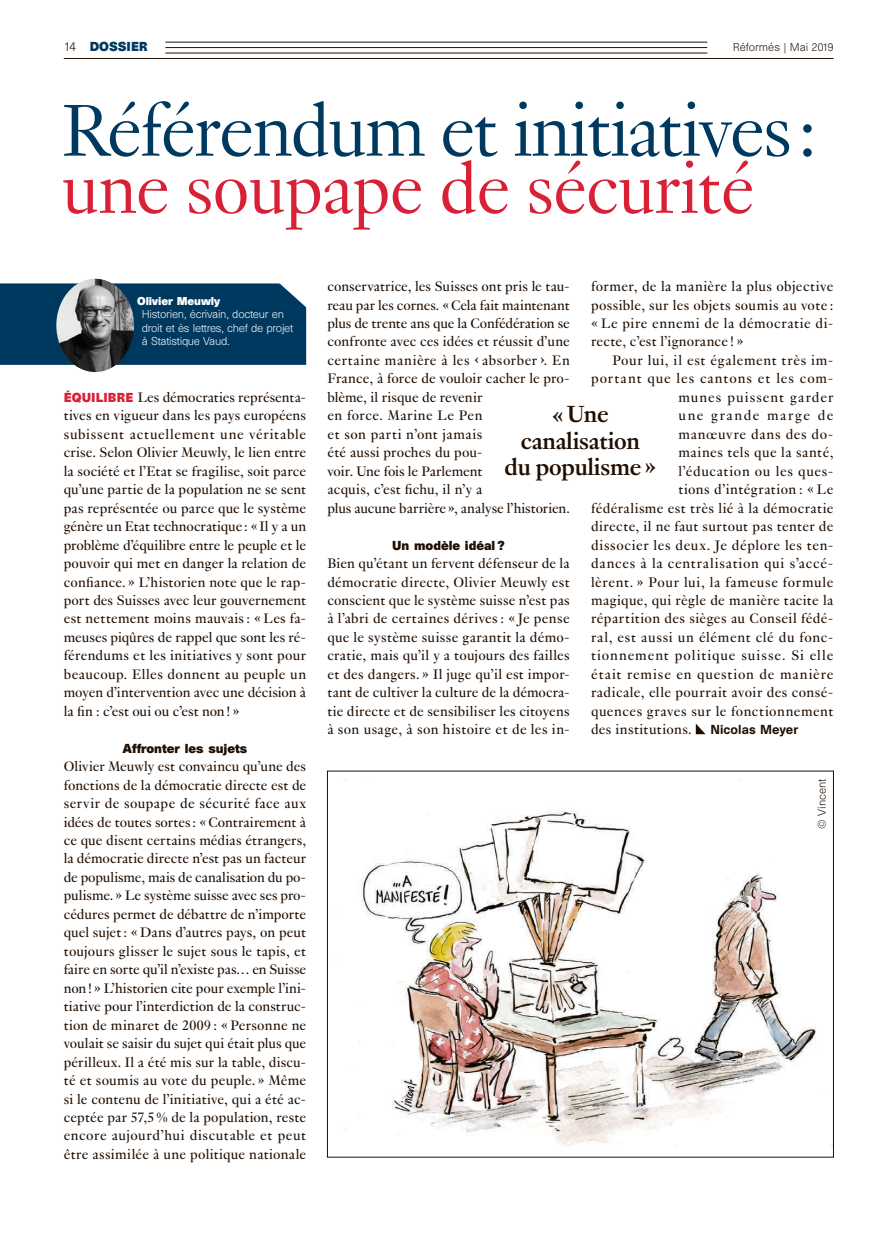
<style>
.page{position:relative;width:893px;height:1234px;background:#fff}
.page>*{position:absolute;margin:0;border:0;box-sizing:border-box;transform-origin:0 0}
.REF_Titres_indd{font:300 80.25px "Genath";letter-spacing:-.03em;color:#003960}
.REF_Titres_indd-2{font:300 77.55px "Genath";letter-spacing:-.02em;color:#d82137}
.REF_Exergue_indd{font:700 25.5px "Genath";letter-spacing:-.01em;color:#200e00}
.REF_Texte_indd{font:15px/18.5px "Genath";letter-spacing:.025em;color:#200e00;text-align:justify}
.REF_Texte_indd-2{font:15px/18.5px "Genath";letter-spacing:.005em;color:#200e00}
.REF_Texte_indd-3{font:15px "Genath";letter-spacing:.06em;color:#200e00}
.REF_Texte_indd-4{font:15px "Genath";letter-spacing:.045em;color:#200e00}
.REF_Texte_indd-5{font:15px "Genath";letter-spacing:.05em;color:#200e00}
.REF_Texte_indd-6{font:15px "Genath";letter-spacing:.055em;color:#200e00}
.REF_Texte_indd-7{font:15px "Genath";letter-spacing:.065em;color:#200e00}
.REF_Texte_indd-8{font:15px "Genath";letter-spacing:.105em;color:#200e00}
.REF_Intertitre_indd{font:700 12px "Unica SB";letter-spacing:-.005em;color:#200e00}
.t1{font:700 12px "Unica SB";color:#003960}
.REF_legendes_copyrig{font:300 10.5px/13.5px "Unica SB";letter-spacing:-.02em;color:#fff}
.REF_legendes_copyrig-2{font:300 10.5px "Unica SB";color:#200e00}
.REF_legendes_copyrig-3{font:700 10.5px "Unica SB";letter-spacing:-.02em;color:#fff}
.s1{font-weight:300;color:#200e00}
.s2{font-family:"Unica SB";font-weight:700;font-size:12px;color:#d82137}
.s3{font-weight:700}
.s4{font-family:"Unica SB";font-weight:500;font-size:12px}
</style>
<div class="page">
<div style="left:0;top:283px;width:307px;height:82px;background:#003960"></div>
<img style="left:56px;top:279px;width:78px;height:93px">
<svg style="left:696px;top:724px;width:9px;height:10px"></svg>
<img style="left:361px;top:811px;width:471px;height:335px">
<hr style="left:64px;top:58px;width:769px;height:1px;background:#200e00">
<hr style="left:165px;top:53px;width:542px;height:1px;background:#200e00">
<hr style="left:165px;top:47px;width:542px;height:1px;background:#200e00">
<hr style="left:165px;top:42px;width:542px;height:1px;background:#200e00">
<p class="t1" style="left:64px;top:39px;width:85px"><span class="s1">14</span> DOSSIER</p>
<p class="REF_legendes_copyrig-2" style="left:733px;top:41px;width:102px">Réformés | Mai 2019</p>
<p class="REF_Titres_indd" style="left:62px;top:74px;width:757px">Référendum et initiatives :</p>
<p class="REF_Titres_indd-2" style="left:62px;top:134px;width:695px">une soupape de sécurité</p>
<p class="REF_legendes_copyrig-3" style="left:137px;top:294px;width:85px">Olivier Meuwly</p>
<p class="REF_legendes_copyrig" style="left:142px;top:308px;width:153px">Historien, écrivain, docteur en droit et ès lettres, chef de projet à Statistique Vaud.</p>
<p class="REF_Texte_indd" style="left:64px;top:387px;width:244px"><span class="s2">ÉQUILIBRE</span> Les démocraties représenta&shy;tives en vigueur dans les pays européens subissent actuellement une véritable crise. Selon Olivier Meuwly, le lien entre la société et l’Etat se fragilise, soit parce qu’une partie de la population ne se sent pas représentée ou parce que le système génère un Etat technocratique : « Il y a un problème d’équilibre entre le peuple et le pouvoir qui met en danger la relation de confiance. » L’historien note que le rap&shy;port des Suisses avec leur gouvernement est nettement moins mauvais : « Les fa&shy;meuses piqûres de rappel que sont les ré&shy;férendums et les initiatives y sont pour beaucoup. Elles donnent au peuple un moyen d’intervention avec une décision à la fin : c’est oui ou c’est non ! »</p>
<p class="REF_Intertitre_indd" style="left:123px;top:740px;width:126px">Affronter les sujets</p>
<p class="REF_Texte_indd" style="left:64px;top:756px;width:244px">Olivier Meuwly est convaincu qu’une des fonctions de la démocratie directe est de servir de soupape de sécurité face aux idées de toutes sortes : « Contrairement à ce que disent certains médias étrangers, la démocratie directe n’est pas un facteur de populisme, mais de canalisation du po&shy;pulisme. » Le système suisse avec ses pro&shy;cédures permet de débattre de n’importe quel sujet : « Dans d’autres pays, on peut toujours glisser le sujet sous le tapis, et faire en sorte qu’il n’existe pas… en Suisse non ! » L’historien cite pour exemple l’ini&shy;tiative pour l’interdiction de la construc&shy;tion de minaret de 2009 : « Personne ne voulait se saisir du sujet qui était plus que périlleux. Il a été mis sur la table, discu&shy;té et soumis au vote du peuple. » Même si le contenu de l’initiative, qui a été ac&shy;ceptée par 57,5 % de la population, reste encore aujourd’hui discutable et peut être assimilée à une politique nationale</p>
<p class="REF_Texte_indd-2" style="left:327px;top:276px;width:244px">conservatrice, les Suisses ont pris le tau&shy;reau par les cornes. « Cela fait maintenant plus de trente ans que la Confédération se confronte avec ces idées et réussit d’une certaine manière à les <span class="s3">‹</span> absorber <span class="s3">›</span>. En France, à force de vouloir cacher le pro&shy;blème, il risque de revenir<br>en force. Marine Le Pen<br>et son parti n’ont jamais<br>été aussi proches du pou-<br>voir. Une fois le Parlement<br>acquis, c’est fichu, il n’y a<br>plus aucune barrière », analyse l’historien.</p>
<p class="REF_Intertitre_indd" style="left:392px;top:537px;width:114px">Un modèle idéal ?</p>
<p class="REF_Texte_indd" style="left:327px;top:553px;width:244px">Bien qu’étant un fervent défenseur de la démocratie directe, Olivier Meuwly est conscient que le système suisse n’est pas à l’abri de certaines dérives : « Je pense que le système suisse garantit la démo&shy;cratie, mais qu’il y a toujours des failles et des dangers. » Il juge qu’il est impor&shy;tant de cultiver la culture de la démocra&shy;tie directe et de sensibiliser les citoyens à son usage, à son histoire et de les in-</p>
<p class="REF_Texte_indd" style="left:591px;top:276px;width:244px">former, de la manière la plus objective possible, sur les objets soumis au vote : « Le pire ennemi de la démocratie di&shy;recte, c’est l’ignorance ! »</p>
<p class="REF_Texte_indd-4" style="left:612px;top:349px;width:223px">Pour lui, il est également très im-</p>
<p class="REF_Texte_indd-3" style="left:591px;top:368px;width:244px">portant que les cantons et les com-</p>
<p class="REF_Texte_indd-7" style="left:678px;top:386px;width:157px">munes puissent garder</p>
<p class="REF_Texte_indd-8" style="left:678px;top:405px;width:157px">une grande marge de</p>
<p class="REF_Texte_indd-4" style="left:678px;top:423px;width:157px">manœuvre dans des do-</p>
<p class="REF_Texte_indd" style="left:678px;top:442px;width:157px">maines tels que la santé,</p>
<p class="REF_Texte_indd" style="left:678px;top:460px;width:157px">l’éducation ou les ques-</p>
<p class="REF_Texte_indd" style="left:678px;top:479px;width:157px">tions d’intégration : « Le</p>
<p class="REF_Texte_indd" style="left:591px;top:497px;width:244px">fédéralisme est très lié à la démocratie</p>
<p class="REF_Texte_indd" style="left:591px;top:516px;width:244px">directe, il ne faut surtout pas tenter de</p>
<p class="REF_Texte_indd" style="left:591px;top:534px;width:244px">dissocier les deux. Je déplore les ten-</p>
<p class="REF_Texte_indd-5" style="left:591px;top:552px;width:244px">dances à la centralisation qui s’accé-</p>
<p class="REF_Texte_indd" style="left:591px;top:571px;width:244px">lèrent. » Pour lui, la fameuse formule</p>
<p class="REF_Texte_indd" style="left:591px;top:589px;width:244px">magique, qui règle de manière tacite la</p>
<p class="REF_Texte_indd" style="left:591px;top:608px;width:244px">répartition des sièges au Conseil fédé-</p>
<p class="REF_Texte_indd" style="left:591px;top:626px;width:244px">ral, est aussi un élément clé du fonc-</p>
<p class="REF_Texte_indd-3" style="left:591px;top:645px;width:244px">tionnement politique suisse. Si elle</p>
<p class="REF_Texte_indd-6" style="left:591px;top:663px;width:244px">était remise en question de manière</p>
<p class="REF_Texte_indd" style="left:591px;top:682px;width:244px">radicale, elle pourrait avoir des consé-</p>
<p class="REF_Texte_indd" style="left:591px;top:700px;width:244px">quences graves sur le fonctionnement</p>
<p class="REF_Texte_indd" style="left:591px;top:719px;width:209px">des institutions. <span class="s4">Nicolas Meyer</span></p>
<p class="REF_Exergue_indd" style="left:552px;top:396px;width:58px">« Une</p>
<p class="REF_Exergue_indd" style="left:521px;top:422px;width:121px">canalisation</p>
<p class="REF_Exergue_indd" style="left:505px;top:448px;width:153px">du populisme »</p>
<p class="REF_legendes_copyrig-2" style="left:816px;top:828px;width:52px;rotate:-90deg">© Vincent</p>
</div>
